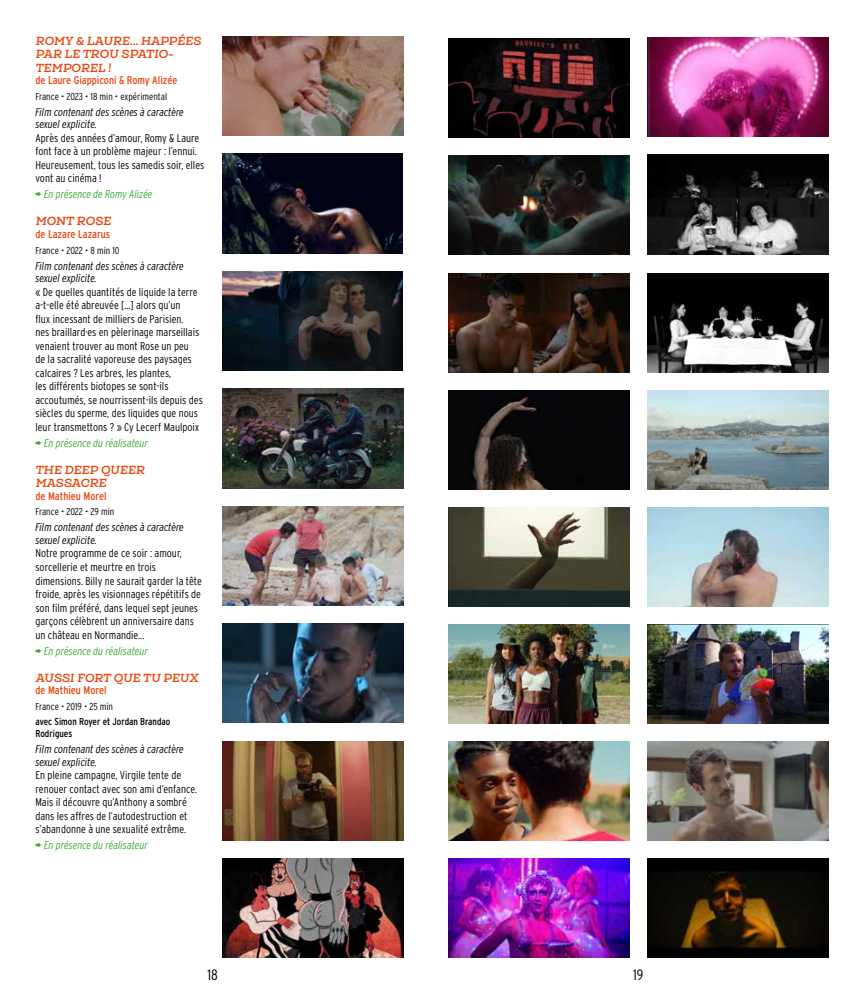
<style>
.page{position:relative;width:851px;height:993px;background:#fff}
.page>*{position:absolute;margin:0;border:0;box-sizing:border-box;transform-origin:0 0}
.t1{font:300 15px "Interstate Condensed";color:#000}
.t2{font:300 11.25px/13.5px "Interstate Condensed";color:#000}
.t3{font:italic 300 11.25px/12.5px "Interstate Condensed";color:#000}
.t4{font:italic 300 11.25px "Interstate Condensed";color:#3eab35}
.t5{font:italic 700 11.25px/13.5px "Queulat Alt";color:#e84610}
.t6{font:11.25px "Interstate Condensed";color:#e84610}
.t7{font:300 10px "Interstate Condensed";color:#000}
.t8{font:10px/12px "Interstate Condensed";color:#000}
.s1{font-weight:900;font-style:normal}
</style>
<div class="page">
<img style="left:222px;top:271px;width:181px;height:99px">
<img style="left:222px;top:858px;width:181px;height:99px">
<img style="left:647px;top:38px;width:181px;height:99px">
<img style="left:647px;top:155px;width:181px;height:99px">
<img style="left:222px;top:741px;width:181px;height:99px">
<img style="left:222px;top:36px;width:181px;height:100px">
<img style="left:448px;top:155px;width:181px;height:100px">
<img style="left:448px;top:273px;width:181px;height:99px">
<img style="left:448px;top:858px;width:181px;height:99px">
<img style="left:448px;top:38px;width:181px;height:99px">
<img style="left:647px;top:858px;width:181px;height:99px">
<img style="left:448px;top:390px;width:181px;height:99px">
<img style="left:448px;top:507px;width:181px;height:99px">
<img style="left:222px;top:389px;width:181px;height:99px">
<img style="left:222px;top:154px;width:181px;height:99px">
<img style="left:448px;top:741px;width:181px;height:99px">
<img style="left:222px;top:506px;width:181px;height:99px">
<img style="left:222px;top:623px;width:181px;height:99px">
<img style="left:647px;top:507px;width:181px;height:99px">
<img style="left:647px;top:273px;width:181px;height:99px">
<img style="left:647px;top:624px;width:180px;height:99px">
<img style="left:647px;top:741px;width:181px;height:99px">
<img style="left:448px;top:624px;width:181px;height:99px">
<img style="left:647px;top:390px;width:181px;height:99px">
<p class="t5" style="left:35px;top:34px;width:167px">ROMY &amp; LAURE... HAPPÉES<br>PAR LE TROU SPATIO-<br>TEMPOREL !</p>
<p class="t6" style="left:35px;top:74px;width:143px">de Laure Giappiconi &amp; Romy Alizée</p>
<p class="t7" style="left:35px;top:91px;width:133px">France • 2023 • 18 min • expérimental</p>
<p class="t3" style="left:35px;top:105px;width:150px">Film contenant des scènes à caractère sexuel explicite.</p>
<p class="t2" style="left:35px;top:131px;width:170px">Après des années d’amour, Romy &amp; Laure font face à un problème majeur : l’ennui.<br>Heureusement, tous les samedis soir, elles vont au cinéma !</p>
<p class="t4" style="left:35px;top:188px;width:118px"><span class="s1">→</span> En présence de Romy Alizée</p>
<p class="t5" style="left:35px;top:214px;width:77px">MONT ROSE</p>
<p class="t6" style="left:35px;top:228px;width:76px">de Lazare Lazarus</p>
<p class="t7" style="left:35px;top:244px;width:86px">France • 2022 • 8 min 10</p>
<p class="t3" style="left:35px;top:259px;width:150px">Film contenant des scènes à caractère sexuel explicite.</p>
<p class="t2" style="left:35px;top:285px;width:169px">« De quelles quantités de liquide la terre a-t-elle été abreuvée […] alors qu’un<br>flux incessant de milliers de Parisien.<br>nes braillard·es en pèlerinage marseillais venaient trouver au mont Rose un peu<br>de la sacralité vaporeuse des paysages calcaires ? Les arbres, les plantes,<br>les différents biotopes se sont-ils accoutumés, se nourrissent-ils depuis des siècles du sperme, des liquides que nous leur transmettons ? » Cy Lecerf Maulpoix</p>
<p class="t4" style="left:35px;top:436px;width:114px"><span class="s1">→</span> En présence du réalisateur</p>
<p class="t5" style="left:35px;top:462px;width:111px">THE DEEP QUEER<br>MASSACRE</p>
<p class="t6" style="left:35px;top:489px;width:73px">de Mathieu Morel</p>
<p class="t7" style="left:35px;top:506px;width:80px">France • 2022 • 29 min</p>
<p class="t3" style="left:35px;top:521px;width:150px">Film contenant des scènes à caractère sexuel explicite.</p>
<p class="t2" style="left:35px;top:546px;width:168px">Notre programme de ce soir : amour, sorcellerie et meurtre en trois dimensions. Billy ne saurait garder la tête froide, après les visionnages répétitifs de son film préféré, dans lequel sept jeunes garçons célèbrent un anniversaire dans un château en Normandie...</p>
<p class="t4" style="left:35px;top:644px;width:114px"><span class="s1">→</span> En présence du réalisateur</p>
<p class="t5" style="left:35px;top:670px;width:164px">AUSSI FORT QUE TU PEUX</p>
<p class="t6" style="left:35px;top:683px;width:73px">de Mathieu Morel</p>
<p class="t7" style="left:35px;top:700px;width:79px">France • 2019 • 25 min</p>
<p class="t8" style="left:35px;top:715px;width:136px">avec Simon Royer et Jordan Brandao<br>Rodrigues</p>
<p class="t3" style="left:35px;top:742px;width:150px">Film contenant des scènes à caractère sexuel explicite.</p>
<p class="t2" style="left:35px;top:768px;width:163px">En pleine campagne, Virgile tente de renouer contact avec son ami d’enfance.<br>Mais il découvre qu’Anthony a sombré dans les affres de l’autodestruction et s’abandonne à une sexualité extrême.</p>
<p class="t4" style="left:35px;top:838px;width:114px"><span class="s1">→</span> En présence du réalisateur</p>
<h1 class="t1" style="left:207px;top:966px;width:12px">18</h1>
<h1 class="t1" style="left:633px;top:966px;width:12px">19</h1>
</div>
